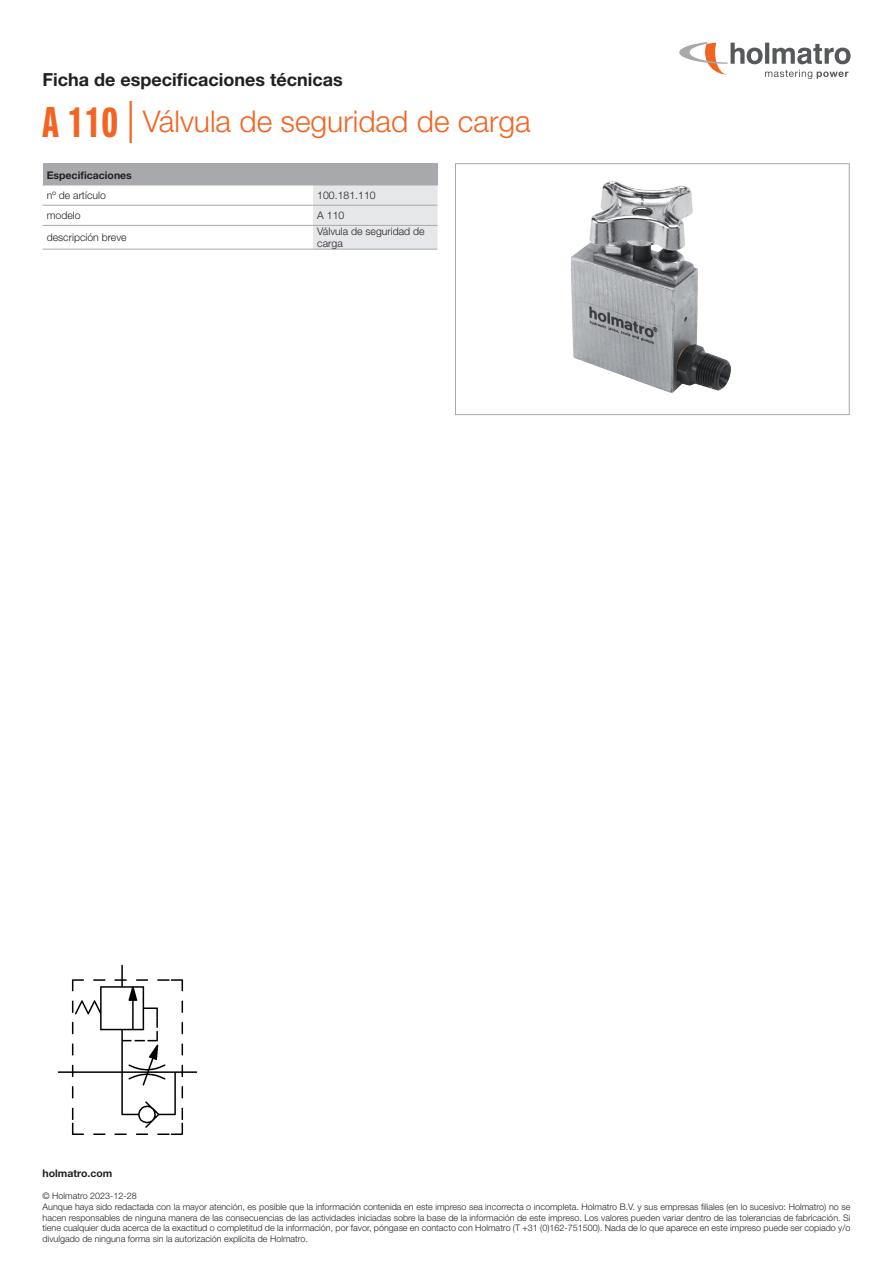
<style>
.page{position:relative;width:893px;height:1263px;background:#fff}
.page>*{position:absolute;margin:0;border:0;box-sizing:border-box;transform-origin:0 0}
.t1{font:300 30px "Helvetica Neue LT Std";color:#f36421}
.t2{font:700 18px "Helvetica Neue LT Std";color:#231f20}
.t3{font:300 10.5px/12px "Helvetica Neue LT Std";color:#231f20}
.t4{font:700 10.5px "Helvetica Neue LT Std";color:#231f20}
.t5{font:300 9px/10.8px "Helvetica Neue LT Std";color:#231f20}
.s1{font-family:"Neue Helvetica Pro 79 Cm";font-weight:700;font-size:42px}
.s2{font-size:42px}
</style>
<div class="page">
<svg style="left:679px;top:42px;width:171px;height:37px"></svg>
<div style="left:43px;top:164px;width:394px;height:21px;background:#a8a9ad"></div>
<svg style="left:313px;top:164px;width:125px;height:85px"></svg>
<hr style="left:43px;top:185px;width:270px;height:1px;background:#a8a9ad">
<hr style="left:313px;top:185px;width:125px;height:1px;background:#a8a9ad">
<hr style="left:43px;top:205px;width:270px;height:1px;background:#a8a9ad">
<hr style="left:313px;top:205px;width:124px;height:1px;background:#a8a9ad">
<hr style="left:43px;top:249px;width:270px;height:1px;background:#a8a9ad">
<hr style="left:43px;top:225px;width:270px;height:1px;background:#a8a9ad">
<hr style="left:313px;top:249px;width:124px;height:1px;background:#a8a9ad">
<hr style="left:313px;top:225px;width:124px;height:1px;background:#a8a9ad">
<img style="left:57px;top:964px;width:141px;height:171px">
<img style="left:571px;top:181px;width:160px;height:212px">
<div style="left:455px;top:164px;width:394px;height:251px;border:1px solid #a8a9ad"></div>
<h2 class="t2" style="left:43px;top:68px;width:302px">Ficha de especificaciones técnicas</h2>
<h1 class="t1" style="left:43px;top:103px;width:490px"><span class="s1">A 110</span> <span class="s2">|</span> Válvula de seguridad de carga</h1>
<p class="t4" style="left:47px;top:168px;width:87px">Especificaciones</p>
<p class="t3" style="left:47px;top:189px;width:61px">nº de artículo</p>
<p class="t3" style="left:317px;top:189px;width:60px">100.181.110</p>
<p class="t3" style="left:47px;top:209px;width:35px">modelo</p>
<p class="t3" style="left:317px;top:209px;width:29px">A 110</p>
<p class="t3" style="left:47px;top:231px;width:81px">descripción breve</p>
<p class="t3" style="left:317px;top:225px;width:109px">Válvula de seguridad de carga</p>
<p class="t4" style="left:43px;top:1167px;width:71px">holmatro.com</p>
<p class="t5" style="left:43px;top:1190px;width:809px">© Holmatro 2023-12-28<br>Aunque haya sido redactada con la mayor atención, es posible que la información contenida en este impreso sea incorrecta o incompleta. Holmatro B.V. y sus empresas filiales (en lo sucesivo: Holmatro) no se hacen responsables de ninguna manera de las consecuencias de las actividades iniciadas sobre la base de la información de este impreso. Los valores pueden variar dentro de las tolerancias de fabricación. Si tiene cualquier duda acerca de la exactitud o completitud de la información, por favor, póngase en contacto con Holmatro (T +31 (0)162-751500). Nada de lo que aparece en este impreso puede ser copiado y/o divulgado de ninguna forma sin la autorización explícita de Holmatro.</p>
</div>
